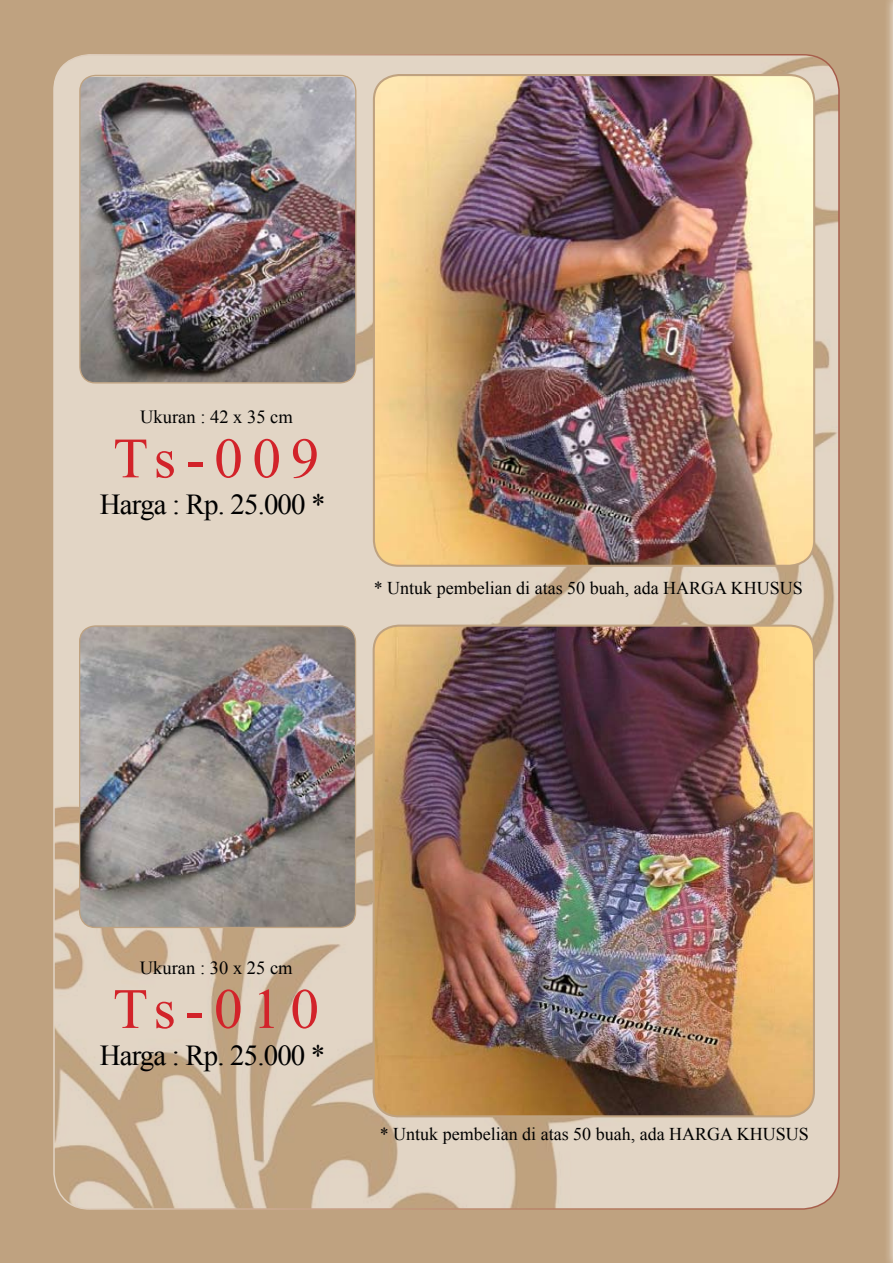
<style>
.page{position:relative;width:893px;height:1263px;background:#bfa280}
.page>*{position:absolute;margin:0;border:0;box-sizing:border-box;transform-origin:0 0}
.t1{font:57px "Times New Roman";letter-spacing:.17em;color:#d2232a}
.t2{font:28.95px "Times New Roman";letter-spacing:-.03em;color:#000}
.t3{font:18.45px "Times New Roman";color:#000}
.t4{font:18px "Times New Roman";color:#000}
</style>
<div class="page">
<div style="left:883px;top:0;width:10px;height:1263px;background:#fff;opacity:.75"></div>
<img style="left:54px;top:55px;width:785px;height:1154px">
<hr style="left:892px;top:0;width:1px;height:1263px;background:#d6c4af">
<img style="left:80px;top:77px;width:276px;height:306px">
<div style="left:79px;top:75px;width:277px;height:309px;border:1px solid #bfa280;border-radius:16px"></div>
<img style="left:80px;top:626px;width:276px;height:301px">
<div style="left:79px;top:625px;width:277px;height:303px;border:1px solid #bfa280;border-radius:16px"></div>
<img style="left:374px;top:75px;width:440px;height:491px">
<div style="left:373px;top:74px;width:442px;height:493px;border:2px solid #bfa280;border-radius:25px"></div>
<img style="left:374px;top:626px;width:440px;height:490px">
<div style="left:373px;top:625px;width:442px;height:492px;border:2px solid #bfa280;border-radius:25px"></div>
<p class="t3" style="left:140px;top:405px;width:154px">Ukuran : 42 x 35 cm</p>
<h1 class="t1" style="left:113px;top:420px;width:207px">Ts-009</h1>
<h2 class="t2" style="left:100px;top:485px;width:227px">Harga : Rp. 25.000 *</h2>
<p class="t4" style="left:374px;top:575px;width:430px">* Untuk pembelian di atas 50 buah, ada HARGA KHUSUS</p>
<p class="t3" style="left:140px;top:955px;width:154px">Ukuran : 30 x 25 cm</p>
<h1 class="t1" style="left:113px;top:970px;width:207px">Ts-010</h1>
<h2 class="t2" style="left:100px;top:1036px;width:227px">Harga : Rp. 25.000 *</h2>
<p class="t4" style="left:380px;top:1122px;width:430px">* Untuk pembelian di atas 50 buah, ada HARGA KHUSUS</p>
</div>
